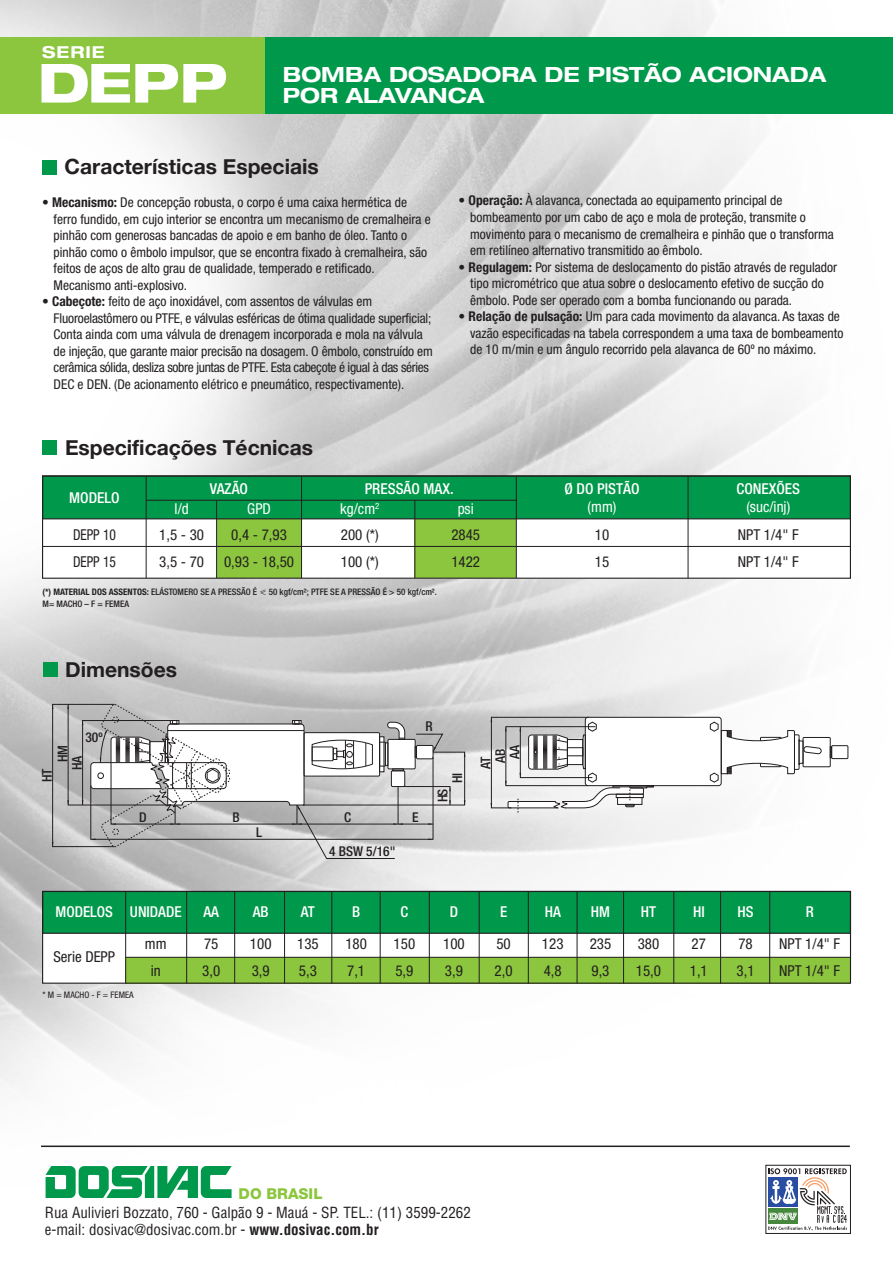
<style>
.page{position:relative;width:893px;height:1276px;background:#fff}
.page>*{position:absolute;margin:0;border:0;box-sizing:border-box;transform-origin:0 0}
.t1{font:800 expanded 54px "Helvetica Neue";color:#fff}
.t2{font:700 21px "Helvetica Neue";color:#231f20}
.t3{font:700 expanded 21px/21px "Helvetica Neue";color:#fff}
.t4{font:700 expanded 16.5px "Helvetica Neue";letter-spacing:.06em;color:#fff}
.t5{font:condensed 15px/27px "Helvetica Neue";color:#231f20}
.t6{font:condensed 15px/16.5px "Helvetica";color:#231f20}
.t7{font:500 condensed 15px "Helvetica Neue";color:#fff}
.t8{font:condensed 15px "Helvetica Neue";color:#fff}
.t9{font:condensed 15px/27px "Helvetica Neue";color:#231f20;scale:.9 1}
.t10{font:800 15px "Helvetica Neue";color:#8bc63e}
.t11{font:condensed 13.5px/16.5px "Helvetica Neue";color:#231f20}
.t12{font:500 condensed 13.5px/14.4px "Helvetica Neue";color:#231f20;text-align:center}
.t13{font:500 condensed 9px/12px "Helvetica Neue";color:#231f20}
.t14{font:condensed 9px "Helvetica Neue";color:#231f20}
.s1{font-weight:700}
.s2{font-family:"Lucida Sans Unicode";font-weight:400;font-stretch:normal}
</style>
<div class="page">
<img style="left:0;top:0;width:893px;height:1234px">
<div style="left:0;top:38px;width:893px;height:76px;background:#00984a"></div>
<div style="left:0;top:38px;width:265px;height:76px;background:#8bc63e"></div>
<div style="left:43px;top:160px;width:14px;height:14px;background:#00984a"></div>
<div style="left:43px;top:440px;width:14px;height:15px;background:#00984a"></div>
<div style="left:43px;top:891px;width:808px;height:92px;background:#fff"></div>
<div style="left:43px;top:476px;width:807px;height:102px;background:#fff"></div>
<div style="left:217px;top:519px;width:85px;height:59px;background:#8bc63e"></div>
<div style="left:415px;top:519px;width:101px;height:59px;background:#8bc63e"></div>
<div style="left:42px;top:475px;width:809px;height:44px;background:#00984a;border:1px solid #231f20"></div>
<div style="left:43px;top:662px;width:14px;height:14px;background:#00984a"></div>
<div style="left:125px;top:957px;width:725px;height:26px;background:#8bc63e"></div>
<div style="left:42px;top:891px;width:809px;height:43px;background:#00984a;border:1px solid #231f20"></div>
<div style="left:42px;top:891px;width:809px;height:92px;border:1px solid #231f20"></div>
<hr style="left:516px;top:476px;width:1px;height:102px;background:#231f20">
<hr style="left:301px;top:476px;width:1px;height:102px;background:#231f20">
<hr style="left:146px;top:476px;width:1px;height:102px;background:#231f20">
<hr style="left:688px;top:476px;width:1px;height:102px;background:#231f20">
<hr style="left:43px;top:546px;width:807px;height:1px;background:#231f20">
<hr style="left:146px;top:500px;width:370px;height:1px;background:#231f20">
<hr style="left:216px;top:500px;width:1px;height:78px;background:#231f20">
<hr style="left:414px;top:500px;width:1px;height:78px;background:#231f20">
<div style="left:42px;top:475px;width:809px;height:104px;border:1px solid #231f20"></div>
<svg style="left:491px;top:717px;width:357px;height:96px"></svg>
<svg style="left:67px;top:704px;width:398px;height:155px"></svg>
<div style="left:52px;top:704px;width:63px;height:143px;border:1px solid #231f20"></div>
<hr style="left:186px;top:891px;width:1px;height:92px;background:#231f20">
<hr style="left:234px;top:891px;width:1px;height:92px;background:#231f20">
<hr style="left:284px;top:891px;width:1px;height:92px;background:#231f20">
<hr style="left:331px;top:891px;width:1px;height:92px;background:#231f20">
<hr style="left:380px;top:891px;width:1px;height:92px;background:#231f20">
<hr style="left:429px;top:891px;width:1px;height:92px;background:#231f20">
<hr style="left:479px;top:891px;width:1px;height:92px;background:#231f20">
<hr style="left:528px;top:891px;width:1px;height:92px;background:#231f20">
<hr style="left:577px;top:891px;width:1px;height:92px;background:#231f20">
<hr style="left:623px;top:891px;width:1px;height:92px;background:#231f20">
<hr style="left:673px;top:891px;width:1px;height:92px;background:#231f20">
<hr style="left:769px;top:891px;width:1px;height:92px;background:#231f20">
<hr style="left:125px;top:891px;width:1px;height:92px;background:#231f20">
<hr style="left:720px;top:891px;width:1px;height:92px;background:#231f20">
<hr style="left:126px;top:957px;width:724px;height:1px;background:#231f20">
<svg style="left:46px;top:1166px;width:186px;height:32px"></svg>
<div style="left:766px;top:1165px;width:85px;height:68px;background:#fff;border:1px solid #231f20"></div>
<svg style="left:768px;top:1168px;width:79px;height:62px"></svg>
<hr style="left:41px;top:1145px;width:809px;height:2px;background:#231f20">
<p class="t4" style="left:42px;top:41px;width:64px">SERIE</p>
<h1 class="t1" style="left:38px;top:49px;width:191px">DEPP</h1>
<h2 class="t3" style="left:283px;top:63px;width:545px">BOMBA DOSADORA DE PISTÃO ACIONADA<br>POR ALAVANCA</h2>
<h2 class="t2" style="left:65px;top:153px;width:256px">Características Especiais</h2>
<p class="t11" style="left:54px;top:194px;width:379px;text-indent:-12px"><span class="s1">• Mecanismo:</span> De concepção robusta, o corpo é uma caixa hermética de ferro fundido, em cujo interior se encontra um mecanismo de cremalheira e pinhão com generosas bancadas de apoio e em banho de óleo. Tanto o pinhão como o êmbolo impulsor, que se encontra fixado à cremalheira, são feitos de aços de alto grau de qualidade, temperado e retificado.<br>Mecanismo anti-explosivo.</p>
<p class="t11" style="left:54px;top:293px;width:381px;text-indent:-12px"><span class="s1">• Cabeçote:</span> feito de aço inoxidável, com assentos de válvulas em Fluoroelastômero ou PTFE, e válvulas esféricas de ótima qualidade superficial; Conta ainda com uma válvula de drenagem incorporada e mola na válvula de injeção, que garante maior precisão na dosagem. O êmbolo, construído em cerâmica sólida, desliza sobre juntas de PTFE. Esta cabeçote é igual à das séries DEC e DEN. (De acionamento elétrico e pneumático, respectivamente).</p>
<h2 class="t2" style="left:65px;top:434px;width:250px">Especificações Técnicas</h2>
<p class="t11" style="left:470px;top:192px;width:365px;text-indent:-12px"><span class="s1">• Operação:</span> À alavanca, conectada ao equipamento principal de bombeamento por um cabo de aço e mola de proteção, transmite o movimento para o mecanismo de cremalheira e pinhão que o transforma em retilíneo alternativo transmitido ao êmbolo.</p>
<p class="t11" style="left:470px;top:258px;width:368px;text-indent:-12px"><span class="s1">• Regulagem:</span> Por sistema de deslocamento do pistão através de regulador tipo micrométrico que atua sobre o deslocamento efetivo de sucção do êmbolo. Pode ser operado com a bomba funcionando ou parada.</p>
<p class="t11" style="left:470px;top:308px;width:375px;text-indent:-12px"><span class="s1">• Relação de pulsação:</span> Um para cada movimento da alavanca. As taxas de vazão especificadas na tabela correspondem a uma taxa de bombeamento de 10 m/min e um ângulo recorrido pela alavanca de 60º no máximo.</p>
<p class="t7" style="left:210px;top:480px;width:40px">VAZÃO</p>
<p class="t7" style="left:565px;top:480px;width:76px">Ø DO PISTÃO</p>
<p class="t8" style="left:588px;top:498px;width:30px">(mm)</p>
<p class="t7" style="left:365px;top:480px;width:91px">PRESSÃO MAX.</p>
<p class="t7" style="left:69px;top:489px;width:52px">MODELO</p>
<p class="t8" style="left:340px;top:499px;width:41px">kg/cm<sup>2</sup></p>
<p class="t8" style="left:458px;top:499px;width:18px">psi</p>
<p class="t5" style="left:451px;top:521px;width:30px">2845<br>1422</p>
<p class="t8" style="left:175px;top:499px;width:16px">l/d</p>
<p class="t8" style="left:247px;top:499px;width:25px">GPD</p>
<p class="t5" style="left:224px;top:521px;width:72px;text-align:center">0,4 - 7,93<br>0,93 - 18,50</p>
<p class="t9" style="left:73px;top:521px;width:49px">DEPP 10<br>DEPP 15</p>
<p class="t5" style="left:159px;top:521px;width:46px">1,5 - 30<br>3,5 - 70</p>
<p class="t5" style="left:341px;top:521px;width:39px">200 (*)<br>100 (*)</p>
<p class="t5" style="left:595px;top:521px;width:16px">10<br>15</p>
<p class="t13" style="left:43px;top:585px;width:396px"><span class="s1">(*) MATERIAL DOS ASSENTOS:</span> ELÁSTOMERO SE A PRESSÃO É <span class="s2">⋜</span> 50 kgf/cm²; PTFE SE A PRESSÃO É &gt; 50 kgf/cm².<br>M= MACHO – F = FEMEA</p>
<h2 class="t2" style="left:65px;top:656px;width:113px">Dimensões</h2>
<p class="t12" style="left:85px;top:730px;width:19px">30º</p>
<p class="t12" style="left:425px;top:718px;width:9px">R</p>
<p class="t12" style="left:55px;top:762px;width:19px;rotate:-90deg">HM</p>
<p class="t12" style="left:507px;top:759px;width:16px;rotate:-90deg">AA</p>
<p class="t12" style="left:450px;top:783px;width:12px;rotate:-90deg">HI</p>
<p class="t12" style="left:435px;top:802px;width:15px;rotate:-90deg">HS</p>
<p class="t12" style="left:478px;top:769px;width:21px;rotate:-90deg">AT<br>AB</p>
<p class="t12" style="left:70px;top:770px;width:16px;rotate:-90deg">HA</p>
<p class="t12" style="left:40px;top:782px;width:15px;rotate:-90deg">HT</p>
<p class="t12" style="left:139px;top:809px;width:9px">D</p>
<p class="t12" style="left:233px;top:809px;width:9px">B</p>
<p class="t12" style="left:344px;top:809px;width:9px">C</p>
<p class="t12" style="left:412px;top:809px;width:8px">E</p>
<p class="t7" style="left:56px;top:903px;width:128px">MODELOS UNIDADE</p>
<p class="t5" style="left:145px;top:930px;width:23px;text-align:center">mm in</p>
<p class="t5" style="left:53px;top:943px;width:63px">Serie DEPP</p>
<p class="t14" style="left:43px;top:989px;width:93px">* M = MACHO - F = FEMEA</p>
<p class="t7" style="left:203px;top:903px;width:17px">AA</p>
<p class="t5" style="left:202px;top:930px;width:19px">75<br>3,0</p>
<p class="t12" style="left:256px;top:824px;width:7px">L</p>
<p class="t7" style="left:253px;top:903px;width:17px">AB</p>
<p class="t5" style="left:250px;top:930px;width:23px">100<br>3,9</p>
<p class="t12" style="left:329px;top:844px;width:68px">4 BSW 5/16"</p>
<p class="t7" style="left:301px;top:903px;width:15px">AT</p>
<p class="t5" style="left:297px;top:930px;width:23px">135<br>5,3</p>
<p class="t7" style="left:352px;top:903px;width:10px">B</p>
<p class="t5" style="left:345px;top:930px;width:23px">180<br>7,1</p>
<p class="t7" style="left:401px;top:903px;width:9px">C</p>
<p class="t5" style="left:394px;top:930px;width:23px">150<br>5,9</p>
<p class="t7" style="left:450px;top:903px;width:10px">D</p>
<p class="t5" style="left:443px;top:930px;width:23px">100<br>3,9</p>
<p class="t7" style="left:500px;top:903px;width:9px">E</p>
<p class="t5" style="left:495px;top:930px;width:19px">50<br>2,0</p>
<p class="t7" style="left:545px;top:903px;width:18px">HA</p>
<p class="t5" style="left:542px;top:930px;width:23px">123<br>4,8</p>
<p class="t7" style="left:591px;top:903px;width:21px">HM</p>
<p class="t5" style="left:590px;top:930px;width:23px">235<br>9,3</p>
<p class="t7" style="left:641px;top:903px;width:17px">HT</p>
<p class="t5" style="left:636px;top:930px;width:27px">380<br>15,0</p>
<p class="t7" style="left:693px;top:903px;width:13px">HI</p>
<p class="t5" style="left:690px;top:930px;width:19px">27<br>1,1</p>
<p class="t7" style="left:736px;top:480px;width:65px">CONEXÕES</p>
<p class="t8" style="left:746px;top:498px;width:45px">(suc/inj)</p>
<p class="t5" style="left:738px;top:521px;width:63px">NPT 1/4" F<br>NPT 1/4" F</p>
<p class="t7" style="left:738px;top:903px;width:18px">HS</p>
<p class="t5" style="left:737px;top:930px;width:19px">78<br>3,1</p>
<p class="t7" style="left:806px;top:903px;width:10px">R</p>
<p class="t5" style="left:779px;top:930px;width:63px">NPT 1/4" F<br>NPT 1/4" F</p>
<p class="t10" style="left:239px;top:1184px;width:85px">DO BRASIL</p>
<p class="t6" style="left:45px;top:1204px;width:427px">Rua Aulivieri Bozzato, 760 - Galpão 9 - Mauá - SP. TEL.: (11) 3599-2262 e-mail: dosivac@dosivac.com.br - <span class="s1">www.dosivac.com.br</span></p>
</div>
